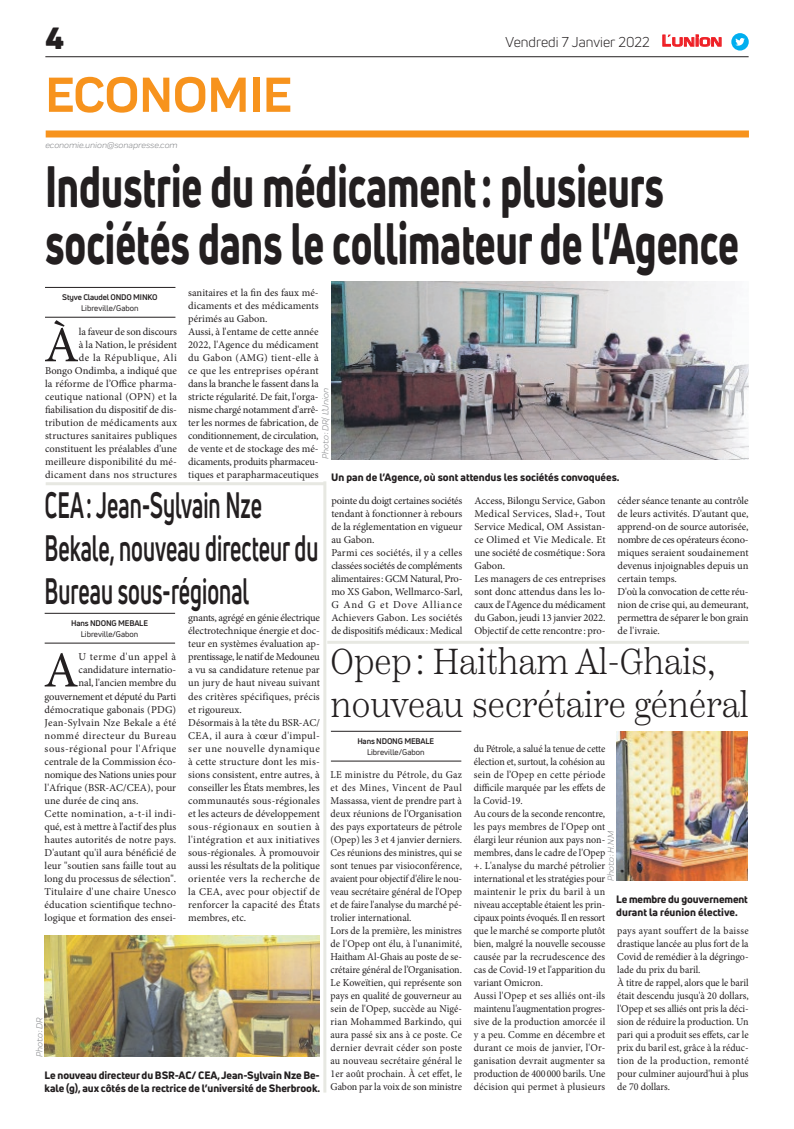
<style>
.page{position:relative;width:794px;height:1129px;background:#fff}
.page>*{position:absolute;margin:0;border:0;box-sizing:border-box;transform-origin:0 0}
.t1{font:800 57px/57px "Uni Neue";color:#231f20;scale:.69 1}
.t2{font:700 51px "Praktika";color:#f7931d}
.t3{font:50.5px "Minion Pro";color:#231f20}
.t4{font:700 36px/43.2px "Uni Neue";color:#231f20;scale:.6 1}
.t5{font:300 36px/43.2px "Scotch Text";color:#231f20;scale:.92 1}
.t6{font:900 30px "Uni Neue";color:#231f20}
.t7{font:14px "Uni Neue";color:#231f20}
.t8{font:10.5px/13px "Minion Pro";color:#231f20}
.t9{font:10.5px/13px "Minion Pro";color:#231f20;scale:.95 1}
.t10{font:800 10.5px/12.6px "Uni Neue";letter-spacing:-.005em;color:#231f20}
.t11{font:10.5px "Minion Pro";letter-spacing:.025em;color:#231f20}
.t12{font:10.5px "Minion Pro";letter-spacing:.045em;color:#231f20}
.t13{font:10.5px "Minion Pro";letter-spacing:-.02em;color:#231f20}
.t14{font:10.5px "Minion Pro";letter-spacing:.03em;color:#231f20}
.t15{font:10.5px "Minion Pro";letter-spacing:.04em;color:#231f20}
.t16{font:italic 9px "Praktika";color:#818386}
.t17{font:700 8px "Uni Neue";letter-spacing:-.02em;color:#231f20}
.t18{font:8px "Uni Neue";color:#231f20}
.s1{font-family:"Eurostile";font-weight:600;font-size:14.9px;color:#ee1d23}
.s2{font-family:"Eurostile";font-weight:600;font-size:11.4px;color:#ee1d23}
</style>
<div class="page">
<div style="left:46px;top:130px;width:703px;height:7px;background:#f7931d"></div>
<hr style="left:45px;top:56px;width:703px;height:1px;background:#231f20">
<svg style="left:662px;top:34px;width:60px;height:13px"></svg>
<div style="left:731px;top:33px;width:17px;height:18px;background:#00aeef;border-radius:50%"></div>
<svg style="left:735px;top:38px;width:10px;height:8px"></svg>
<hr style="left:45px;top:317px;width:130px;height:1px;background:#231f20">
<hr style="left:45px;top:287px;width:130px;height:1px;background:#231f20">
<hr style="left:45px;top:642px;width:130px;height:1px;background:#231f20">
<hr style="left:45px;top:613px;width:130px;height:1px;background:#231f20">
<img style="left:45px;top:935px;width:275px;height:121px">
<img style="left:331px;top:282px;width:417px;height:177px">
<hr style="left:331px;top:760px;width:130px;height:1px;background:#231f20">
<hr style="left:331px;top:731px;width:130px;height:1px;background:#231f20">
<img style="left:616px;top:731px;width:132px;height:149px">
<hr style="left:46px;top:482px;width:279px;height:3px;background:#e7e8e2">
<hr style="left:327px;top:640px;width:422px;height:3px;background:#e7e8e2">
<hr style="left:323px;top:481px;width:3px;height:611px;background:#e7e8e2">
<h3 class="t6" style="left:45px;top:17px;width:20px">4</h3>
<h2 class="t2" style="left:45px;top:54px;width:248px">ECONOMIE</h2>
<p class="t16" style="left:45px;top:139px;width:134px">economie.union@sonapresse.com</p>
<h3 class="t7" style="left:505px;top:33px;width:218px">Vendredi 7 Janvier 2022 <span class="s1">L</span><span class="s2">UNION</span></h3>
<h1 class="t1" style="left:45px;top:157px;width:1007px">Industrie du médicament: plusieurs sociétés dans le collimateur de l'Agence</h1>
<p class="t17" style="left:62px;top:292px;width:97px">Styve Claudel ONDO MINKO</p>
<p class="t18" style="left:81px;top:303px;width:59px">Libreville/Gabon</p>
<p class="t8" style="left:188px;top:286px;width:132px">sanitaires et la fin des faux mé&shy;dicaments et des médicaments périmés au Gabon.<br>Aussi, à l'entame de cette année<br>2022, l'Agence du médicament du Gabon (AMG) tient-elle à ce que les entreprises opérant dans la branche le fassent dans la stricte régularité. De fait, l'orga&shy;nisme chargé notamment d'arrê&shy;ter les normes de fabrication, de conditionnement, de circulation, de vente et de stockage des mé&shy;dicaments, produits pharmaceu&shy;tiques et parapharmaceutiques</p>
<h3 class="t3" style="left:44px;top:311px;width:36px">À</h3>
<p class="t8" style="left:45px;top:325px;width:133px;text-align:right">la faveur de son discours<br>à la Nation, le président<br>de la République, Ali<br>Bongo Ondimba, a indiqué que la réforme de l’Office pharma&shy;ceutique national (OPN) et la fiabilisation du dispositif de dis&shy;tribution de médicaments aux structures sanitaires publiques constituent les préalables d’une meilleure disponibilité du mé&shy;dicament dans nos structures</p>
<p class="t16" style="left:319px;top:459px;width:73px;rotate:-90deg">Photo : DR/ L’Union</p>
<p class="t10" style="left:331px;top:471px;width:290px">Un pan de l’Agence, où sont attendus les sociétés convoquées.</p>
<h3 class="t4" style="left:45px;top:482px;width:458px">CEA: Jean-Sylvain Nze<br>Bekale, nouveau directeur du<br>Bureau sous-régional</h3>
<p class="t17" style="left:71px;top:618px;width:78px">Hans NDONG MEBALE</p>
<p class="t18" style="left:81px;top:628px;width:59px">Libreville/Gabon</p>
<p class="t8" style="left:188px;top:611px;width:133px">gnants, agrégé en génie électrique électrotechnique énergie et doc&shy;teur en systèmes évaluation ap&shy;prentissage, le natif de Medouneu a vu sa candidature retenue par un jury de haut niveau suivant des critères spécifiques, précis et rigoureux.<br>Désormais à la tête du BSR-AC/<br>CEA, il aura à cœur d'impul&shy;ser une nouvelle dynamique à cette structure dont les mis&shy;sions consistent, entre autres, à conseiller les États membres, les communautés sous-régionales et les acteurs de développement sous-régionaux en soutien à l'intégration et aux initiatives sous-régionales. À promouvoir aussi les résultats de la politique orientée vers la recherche de la CEA, avec pour objectif de renforcer la capacité des États membres, etc.</p>
<h3 class="t3" style="left:44px;top:636px;width:36px">A</h3>
<p class="t15" style="left:79px;top:650px;width:99px">U terme d'un appel à</p>
<p class="t8" style="left:79px;top:663px;width:99px">candidature internatio-</p>
<p class="t8" style="left:79px;top:676px;width:99px">nal, l'ancien membre du</p>
<p class="t13" style="left:45px;top:689px;width:133px">gouvernement et député du Parti</p>
<p class="t8" style="left:45px;top:702px;width:133px">démocratique gabonais (PDG)</p>
<p class="t14" style="left:45px;top:715px;width:133px">Jean-Sylvain Nze Bekale a été</p>
<p class="t12" style="left:45px;top:728px;width:133px">nommé directeur du Bureau</p>
<p class="t12" style="left:45px;top:741px;width:133px">sous-régional pour l'Afrique</p>
<p class="t8" style="left:45px;top:754px;width:133px">centrale de la Commission éco-</p>
<p class="t8" style="left:45px;top:767px;width:133px">nomique des Nations unies pour</p>
<p class="t8" style="left:45px;top:780px;width:133px">l'Afrique (BSR-AC/CEA), pour</p>
<p class="t8" style="left:45px;top:793px;width:95px">une durée de cinq ans.</p>
<p class="t11" style="left:45px;top:806px;width:133px">Cette nomination, a-t-il indi-</p>
<p class="t8" style="left:45px;top:819px;width:133px">qué, est à mettre à l'actif des plus</p>
<p class="t8" style="left:45px;top:832px;width:133px">hautes autorités de notre pays.</p>
<p class="t8" style="left:45px;top:845px;width:133px">D'autant qu'il aura bénéficié de</p>
<p class="t8" style="left:45px;top:858px;width:133px">leur "soutien sans faille tout au</p>
<p class="t8" style="left:45px;top:871px;width:133px">long du processus de sélection".</p>
<p class="t11" style="left:45px;top:884px;width:133px">Titulaire d'une chaire Unesco</p>
<p class="t8" style="left:45px;top:897px;width:133px">éducation scientifique techno-</p>
<p class="t8" style="left:45px;top:910px;width:133px">logique et formation des ensei-</p>
<p class="t16" style="left:33px;top:1056px;width:41px;rotate:-90deg">Photo : DR</p>
<p class="t10" style="left:45px;top:1068px;width:277px">Le nouveau directeur du BSR-AC/ CEA, Jean-Sylvain Nze Be&shy;kale (g), aux côtés de la rectrice de l’université de Sherbrook.</p>
<p class="t8" style="left:331px;top:494px;width:133px">pointe du doigt certaines sociétés tendant à fonctionner à rebours de la réglementation en vigueur au Gabon.<br>Parmi ces sociétés, il y a celles classées sociétés de compléments alimentaires: GCM Natural, Pro&shy;mo XS Gabon, Wellmarco-Sarl,<br>G And G et Dove Alliance<br>Achievers Gabon. Les sociétés de dispositifs médicaux: Medical</p>
<p class="t8" style="left:474px;top:494px;width:133px">Access, Bilongu Service, Gabon<br>Medical Services, Slad+, Tout<br>Service Medical, OM Assistan&shy;ce Olimed et Vie Medicale. Et une société de cosmétique : Sora<br>Gabon.<br>Les managers de ces entreprises sont donc attendus dans les lo&shy;caux de l'Agence du médicament du Gabon, jeudi 13 janvier 2022.<br>Objectif de cette rencontre: pro-</p>
<p class="t8" style="left:617px;top:494px;width:133px">céder séance tenante au contrôle de leurs activités. D'autant que, apprend-on de source autorisée, nombre de ces opérateurs écono&shy;miques seraient soudainement devenus injoignables depuis un certain temps.<br>D'où la convocation de cette réu&shy;nion de crise qui, au demeurant, permettra de séparer le bon grain de l'ivraie.</p>
<h3 class="t5" style="left:330px;top:640px;width:456px">Opep: Haitham Al-Ghais, nouveau secrétaire général</h3>
<p class="t17" style="left:357px;top:736px;width:78px">Hans NDONG MEBALE</p>
<p class="t18" style="left:367px;top:746px;width:59px">Libreville/Gabon</p>
<p class="t9" style="left:474px;top:741px;width:140px">du Pétrole, a salué la tenue de cette élection et, surtout, la cohésion au sein de l’Opep en cette période difficile marquée par les effets de la Covid-19.<br>Au cours de la seconde rencontre, les pays membres de l'Opep ont élargi leur réunion aux pays non&shy;membres, dans le cadre de l'Opep +. L'analyse du marché pétrolier international et les stratégies pour maintenir le prix du baril à un niveau acceptable étaient les prin&shy;cipaux points évoqués. Il en ressort que le marché se comporte plutôt bien, malgré la nouvelle secousse causée par la recrudescence des cas de Covid-19 et l'apparition du variant Omicron.<br>Aussi l'Opep et ses alliés ont-ils maintenu l'augmentation progres&shy;sive de la production amorcée il y a peu. Comme en décembre et durant ce mois de janvier, l'Or&shy;ganisation devrait augmenter sa production de 400000 barils. Une décision qui permet à plusieurs</p>
<p class="t9" style="left:330px;top:767px;width:140px">LE ministre du Pétrole, du Gaz et des Mines, Vincent de Paul<br>Massassa, vient de prendre part à deux réunions de l’Organisation des pays exportateurs de pétrole (Opep) les 3 et 4 janvier derniers.<br>Ces réunions des ministres, qui se sont tenues par visioconférence, avaient pour objectif d'élire le nou&shy;veau secrétaire général de l'Opep et de faire l'analyse du marché pé&shy;trolier international.<br>Lors de la première, les ministres de l'Opep ont élu, à l'unanimité,<br>Haitham Al-Ghais au poste de se&shy;crétaire général de l’Organisation.<br>Le Koweïtien, qui représente son pays en qualité de gouverneur au sein de l'Opep, succède au Nigé&shy;rian Mohammed Barkindo, qui aura passé six ans à ce poste. Ce dernier devrait céder son poste au nouveau secrétaire général le<br>1er août prochain. À cet effet, le<br>Gabon par la voix de son ministre</p>
<p class="t16" style="left:604px;top:880px;width:51px;rotate:-90deg">Photo : H.N.M</p>
<p class="t10" style="left:616px;top:892px;width:133px">Le membre du gouvernement durant la réunion élective.</p>
<p class="t9" style="left:617px;top:923px;width:140px">pays ayant souffert de la baisse drastique lancée au plus fort de la<br>Covid de remédier à la dégringo&shy;lade du prix du baril.<br>À titre de rappel, alors que le baril était descendu jusqu'à 20 dollars, l'Opep et ses alliés ont pris la déci&shy;sion de réduire la production. Un pari qui a produit ses effets, car le prix du baril est, grâce à la réduc&shy;tion de la production, remonté pour culminer aujourd'hui à plus de 70 dollars.</p>
</div>
